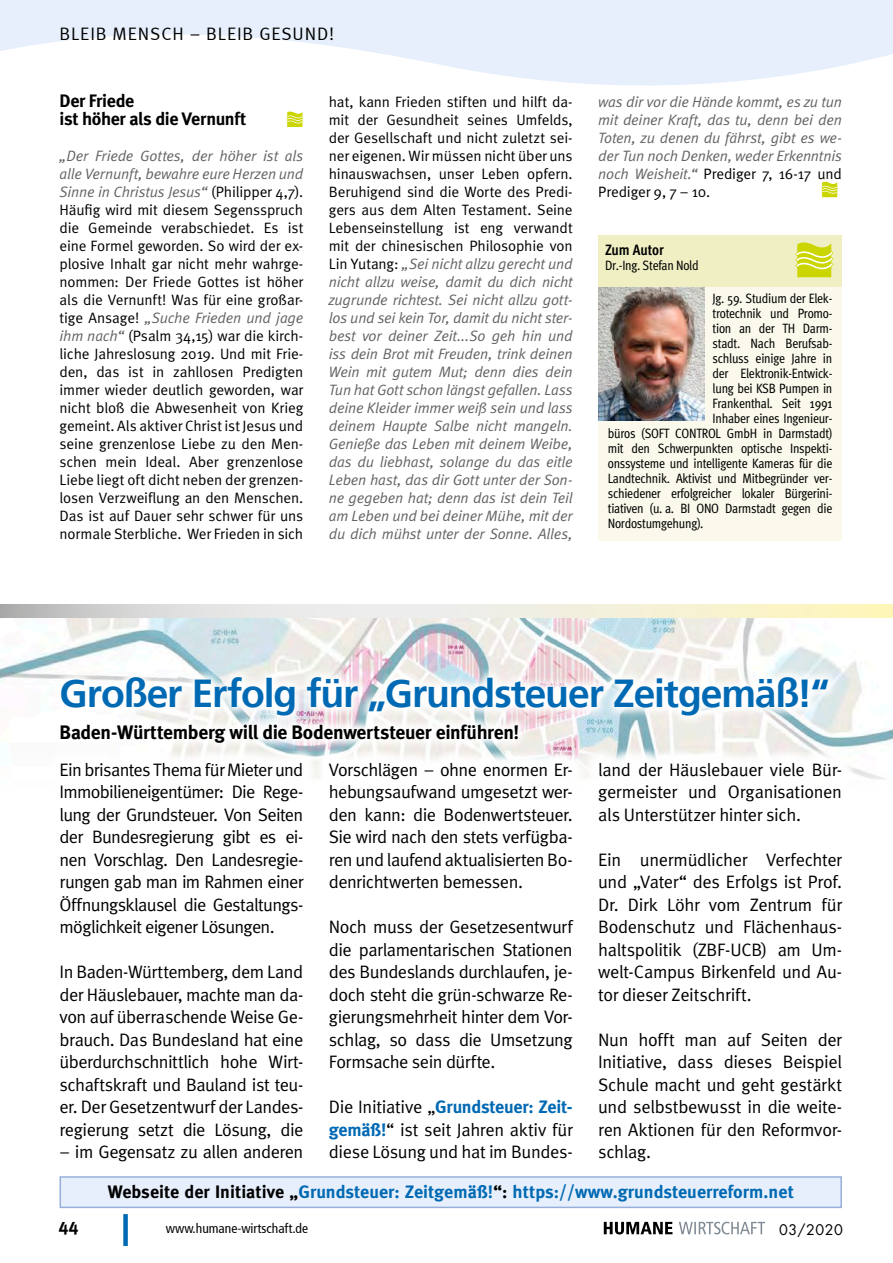
<style>
.page{position:relative;width:893px;height:1263px;background:#fff}
.page>*{position:absolute;margin:0;border:0;box-sizing:border-box;transform-origin:0 0}
.Headline_1{font:700 39px "Frutiger 65";letter-spacing:-.03em;color:#0069b3}
.Headline_1-2{font:700 19.5px "Meta";letter-spacing:-.015em;color:#000}
.Fließtext_Meta_Norma{font:18px/22.5px "Meta Normal";letter-spacing:-.025em;color:#000;text-align:justify}
.Fließtext_Meta_Norma-2{font:700 18px "Meta";letter-spacing:.005em;color:#0069b3}
.Zwischenüberschrift{font:700 18px "Meta";letter-spacing:-.02em;color:#000}
.t1{font:18px "Meta Normal LF";letter-spacing:.05em;color:#000}
.t2{font:18px "Meta Bold LF";color:#000}
.Fließtext_Meta_Norma-3{font:italic 15px/18px "Meta Normal";letter-spacing:-.01em;color:#636362;text-align:justify}
.Fließtext_Meta_Norma-4{font:15px/18px "Meta Normal";letter-spacing:-.01em;color:#000;text-align:justify}
.t3{font:700 15px "Meta Cond";color:#000}
.t4{font:14.25px "Futura";letter-spacing:.045em;color:#000}
.Meta_10-14_standard{font:13.5px "Meta Cond";letter-spacing:-.02em;color:#000}
.t5{font:condensed 13.5px "Frutiger 57";color:#000}
.s1{font-style:italic;color:#636362}
.s2{font-style:normal;color:#000}
.s3{font-family:"Meta";font-weight:700;color:#0069b3}
.s4{color:#000}
</style>
<div class="page">
<img style="left:0;top:618px;width:893px;height:161px">
<svg style="left:0;top:605px;width:893px;height:13px;background:#e9e6d7"></svg>
<div style="left:581px;top:746px;width:278px;height:433px;background:#fff"></div>
<div style="left:43px;top:745px;width:277px;height:434px;background:#fff"></div>
<div style="left:312px;top:746px;width:278px;height:433px;background:#fff"></div>
<svg style="left:49px;top:665px;width:791px;height:89px"></svg>
<div style="left:60px;top:1177px;width:781px;height:30px;background:#e6effb"></div>
<div style="left:60px;top:1176px;width:782px;height:32px;border:2px solid #97afdb"></div>
<div style="left:123px;top:1214px;width:5px;height:32px;background:#0069b3"></div>
<svg style="left:604px;top:1222px;width:68px;height:12px"></svg>
<svg style="left:679px;top:1222px;width:86px;height:12px"></svg>
<svg style="left:286px;top:112px;width:17px;height:15px"></svg>
<div style="left:598px;top:272px;width:244px;height:269px;background:#fbf9ec"></div>
<div style="left:598px;top:236px;width:244px;height:51px;background:#efefc3"></div>
<svg style="left:795px;top:243px;width:38px;height:34px"></svg>
<img style="left:598px;top:288px;width:106px;height:133px">
<svg style="left:821px;top:182px;width:17px;height:15px"></svg>
<svg style="left:0;top:0;width:893px;height:86px;fill:#e6effb"></svg>
<p class="t1" style="left:60px;top:24px;width:276px">BLEIB MENSCH – BLEIB GESUND!</p>
<p class="Zwischenüberschrift" style="left:60px;top:90px;width:76px">Der Friede</p>
<p class="Zwischenüberschrift" style="left:60px;top:108px;width:188px">ist höher als die Vernunft</p>
<p class="Fließtext_Meta_Norma-4" style="left:60px;top:147px;width:245px"><span class="s1">„Der Friede Gottes, der höher ist als alle Vernunft, bewahre eure Herzen und Sinne in Christus Jesus“</span> (Philipper 4,7).<br>Häufig wird mit diesem Segensspruch die Gemeinde verabschiedet. Es ist eine Formel geworden. So wird der ex&shy;plosive Inhalt gar nicht mehr wahrge&shy;nommen: Der Friede Gottes ist höher als die Vernunft! Was für eine großar&shy;tige Ansage! <span class="s1">„Suche Frieden und jage ihm nach“</span> (Psalm 34,15) war die kirch&shy;liche Jahreslosung 2019. Und mit Frie&shy;den, das ist in zahllosen Predigten immer wieder deutlich geworden, war nicht bloß die Abwesenheit von Krieg gemeint. Als aktiver Christ ist Jesus und seine grenzenlose Liebe zu den Men&shy;schen mein Ideal. Aber grenzenlose Liebe liegt oft dicht neben der grenzen&shy;losen Verzweiflung an den Menschen.<br>Das ist auf Dauer sehr schwer für uns normale Sterbliche. Wer Frieden in sich</p>
<p class="Fließtext_Meta_Norma-3" style="left:329px;top:93px;width:245px"><span class="s2">hat, kann Frieden stiften und hilft da&shy;mit der Gesundheit seines Umfelds, der Gesellschaft und nicht zuletzt sei&shy;ner eigenen. Wir müssen nicht über uns hinauswachsen, unser Leben opfern.<br>Beruhigend sind die Worte des Predi&shy;gers aus dem Alten Testament. Seine Lebenseinstellung ist eng verwandt mit der chinesischen Philosophie von Lin Yutang:</span> „Sei nicht allzu gerecht und nicht allzu weise, damit du dich nicht zugrunde richtest. Sei nicht allzu gott&shy;los und sei kein Tor, damit du nicht ster&shy;best vor deiner Zeit...So geh hin und iss dein Brot mit Freuden, trink deinen Wein mit gutem Mut; denn dies dein Tun hat Gott schon längst gefallen. Lass deine Kleider immer weiß sein und lass deinem Haupte Salbe nicht mangeln.<br>Genieße das Leben mit deinem Weibe, das du liebhast, solange du das eitle Leben hast, das dir Gott unter der Son&shy;ne gegeben hat; denn das ist dein Teil am Leben und bei deiner Mühe, mit der du dich mühst unter der Sonne. Alles,</p>
<p class="Fließtext_Meta_Norma-3" style="left:598px;top:93px;width:245px">was dir vor die Hände kommt, es zu tun mit deiner Kraft, das tu, denn bei den Toten, zu denen du fährst, gibt es we&shy;der Tun noch Denken, weder Erkenntnis noch Weisheit.“ <span class="s2">Prediger 7, 16-17 und Prediger 9, 7 – 10.</span></p>
<p class="t3" style="left:605px;top:241px;width:60px">Zum Autor</p>
<p class="Meta_10-14_standard" style="left:605px;top:258px;width:95px">Dr.-Ing. Stefan Nold</p>
<p class="Meta_10-14_standard" style="left:713px;top:291px;width:121px">Jg. 59. Studium der Elek-</p>
<p class="Meta_10-14_standard" style="left:713px;top:306px;width:121px">trotechnik und Promo-</p>
<p class="Meta_10-14_standard" style="left:713px;top:321px;width:121px">tion an der TH Darm-</p>
<p class="Meta_10-14_standard" style="left:713px;top:336px;width:121px">stadt. Nach Berufsab-</p>
<p class="Meta_10-14_standard" style="left:713px;top:351px;width:121px">schluss einige Jahre in</p>
<p class="Meta_10-14_standard" style="left:713px;top:366px;width:121px">der Elektronik-Entwick-</p>
<p class="Meta_10-14_standard" style="left:713px;top:381px;width:121px">lung bei KSB Pumpen in</p>
<p class="Meta_10-14_standard" style="left:713px;top:396px;width:121px">Frankenthal. Seit 1991</p>
<p class="Meta_10-14_standard" style="left:713px;top:411px;width:121px">Inhaber eines Ingenieur-</p>
<p class="Meta_10-14_standard" style="left:608px;top:426px;width:226px">büros (SOFT CONTROL GmbH in Darmstadt)</p>
<p class="Meta_10-14_standard" style="left:608px;top:441px;width:226px">mit den Schwerpunkten optische Inspekti-</p>
<p class="Meta_10-14_standard" style="left:608px;top:456px;width:226px">onssysteme und intelligente Kameras für die</p>
<p class="Meta_10-14_standard" style="left:608px;top:471px;width:226px">Landtechnik. Aktivist und Mitbegründer ver-</p>
<p class="Meta_10-14_standard" style="left:608px;top:486px;width:226px">schiedener erfolgreicher lokaler Bürgerini-</p>
<p class="Meta_10-14_standard" style="left:608px;top:501px;width:226px">tiativen (u. a. BI ONO Darmstadt gegen die</p>
<p class="Meta_10-14_standard" style="left:608px;top:516px;width:97px">Nordostumgehung).</p>
<p class="Headline_1" style="left:60px;top:671px;width:772px">Großer Erfolg für „Grundsteuer Zeitgemäß!“</p>
<p class="Headline_1-2" style="left:60px;top:720px;width:461px">Baden-Württemberg will die Bodenwertsteuer einführen!</p>
<p class="Fließtext_Meta_Norma" style="left:60px;top:758px;width:245px">Ein brisantes Thema für Mieter und Immobilieneigentümer: Die Rege&shy;lung der Grundsteuer. Von Seiten der Bundesregierung gibt es ei&shy;nen Vorschlag. Den Landesregie&shy;rungen gab man im Rahmen einer Öffnungsklausel die Gestaltungs&shy;möglichkeit eigener Lösungen.</p>
<p class="Fließtext_Meta_Norma" style="left:60px;top:960px;width:245px">In Baden-Württemberg, dem Land der Häuslebauer, machte man da&shy;von auf überraschende Weise Ge&shy;brauch. Das Bundesland hat eine überdurchschnittlich hohe Wirt&shy;schaftskraft und Bauland ist teu&shy;er. Der Gesetzentwurf der Landes&shy;regierung setzt die Lösung, die</p>
<p class="Fließtext_Meta_Norma" style="left:60px;top:1140px;width:245px">– im Gegensatz zu allen anderen</p>
<p class="Fließtext_Meta_Norma" style="left:329px;top:758px;width:245px">Vorschlägen – ohne enormen Er&shy;hebungsaufwand umgesetzt wer&shy;den kann: die Bodenwertsteuer.<br>Sie wird nach den stets verfügba&shy;ren und laufend aktualisierten Bo&shy;denrichtwerten bemessen.</p>
<p class="Fließtext_Meta_Norma" style="left:329px;top:915px;width:245px">Noch muss der Gesetzesentwurf die parlamentarischen Stationen des Bundeslands durchlaufen, je&shy;doch steht die grün-schwarze Re&shy;gierungsmehrheit hinter dem Vor&shy;schlag, so dass die Umsetzung Formsache sein dürfte.</p>
<p class="Fließtext_Meta_Norma" style="left:329px;top:1095px;width:245px">Die Initiative „<span class="s3">Grundsteuer: Zeit&shy;gemäß!</span>“ ist seit Jahren aktiv für diese Lösung und hat im Bundes-</p>
<p class="Fließtext_Meta_Norma" style="left:598px;top:758px;width:245px">land der Häuslebauer viele Bür&shy;germeister und Organisationen als Unterstützer hinter sich.</p>
<p class="Fließtext_Meta_Norma" style="left:598px;top:848px;width:245px">Ein unermüdlicher Verfechter und „Vater“ des Erfolgs ist Prof.<br>Dr. Dirk Löhr vom Zentrum für Bodenschutz und Flächenhaus&shy;haltspolitik (ZBF-UCB) am Um&shy;welt-Campus Birkenfeld und Au&shy;tor dieser Zeitschrift.</p>
<p class="Fließtext_Meta_Norma" style="left:598px;top:1028px;width:245px">Nun hofft man auf Seiten der Initiative, dass dieses Beispiel Schule macht und geht gestärkt und selbstbewusst in die weite&shy;ren Aktionen für den Reformvor&shy;schlag.</p>
<p class="Fließtext_Meta_Norma-2" style="left:108px;top:1181px;width:687px"><span class="s4">Webseite der Initiative „</span>Grundsteuer: Zeitgemäß!<span class="s4">“:</span> https://www.grundsteuerreform.net</p>
<p class="t2" style="left:58px;top:1217px;width:22px">44</p>
<p class="t5" style="left:166px;top:1220px;width:144px">www.humane-wirtschaft.de</p>
<p class="t4" style="left:779px;top:1220px;width:65px">03/2020</p>
</div>
